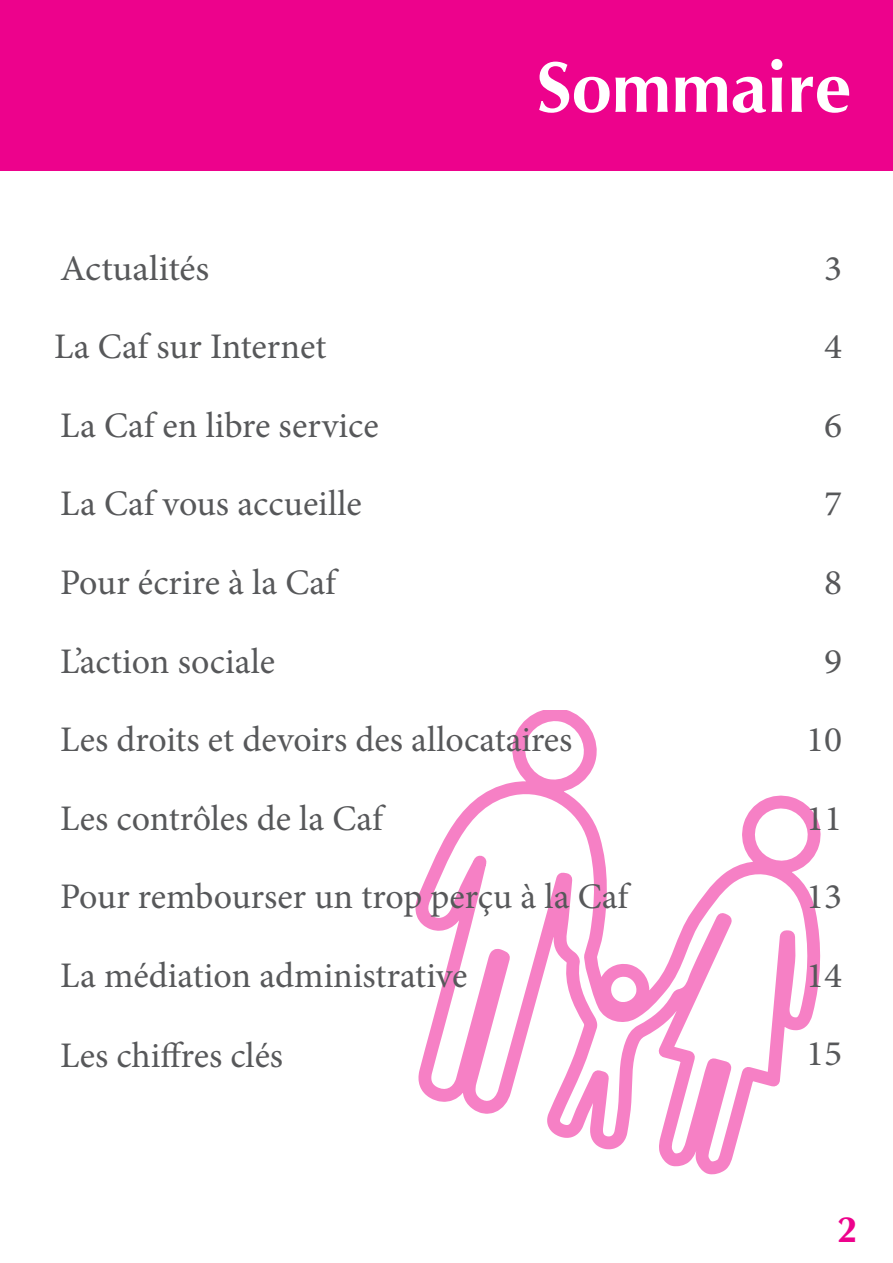
<style>
.page{position:relative;width:893px;height:1263px;background:#fff}
.page>*{position:absolute;margin:0;border:0;box-sizing:border-box;transform-origin:0 0}
.t1{font:700 72px "CG Omega";color:#fff}
.t2{font:36px "Minion Pro";color:#57585a}
.t3{font:36px "Minion Pro";color:#57585a;scale:1.04 1}
.t4{font:700 36px "CG Omega";color:#ed028c;scale:1.04 1}
</style>
<div class="page">
<div style="left:0;top:0;width:893px;height:170px;background:#ed028c"></div>
<svg style="left:415px;top:711px;width:406px;height:464px"></svg>
<h1 class="t1" style="left:536px;top:42px;width:316px">Sommaire</h1>
<p class="t3" style="left:60px;top:244px;width:145px">Actualités</p>
<p class="t3" style="left:824px;top:244px;width:19px">3</p>
<p class="t2" style="left:54px;top:323px;width:274px">La Caf sur Internet</p>
<p class="t3" style="left:824px;top:323px;width:19px">4</p>
<p class="t2" style="left:60px;top:401px;width:320px">La Caf en libre service</p>
<p class="t3" style="left:824px;top:401px;width:19px">6</p>
<p class="t2" style="left:60px;top:480px;width:303px">La Caf vous accueille</p>
<p class="t3" style="left:824px;top:480px;width:19px">7</p>
<p class="t2" style="left:60px;top:558px;width:277px">Pour écrire à la Caf</p>
<p class="t3" style="left:824px;top:558px;width:19px">8</p>
<p class="t2" style="left:60px;top:637px;width:217px">L’action sociale</p>
<p class="t3" style="left:824px;top:637px;width:19px">9</p>
<p class="t2" style="left:60px;top:715px;width:514px">Les droits et devoirs des allocataires</p>
<p class="t3" style="left:806px;top:715px;width:36px">10</p>
<p class="t2" style="left:60px;top:794px;width:324px">Les contrôles de la Caf</p>
<p class="t3" style="left:806px;top:794px;width:36px">11</p>
<p class="t2" style="left:60px;top:872px;width:569px">Pour rembourser un trop perçu à la Caf</p>
<p class="t3" style="left:806px;top:872px;width:36px">13</p>
<p class="t2" style="left:60px;top:951px;width:409px">La médiation administrative</p>
<p class="t3" style="left:806px;top:951px;width:36px">14</p>
<p class="t2" style="left:60px;top:1031px;width:225px">Les chiffres clés</p>
<p class="t3" style="left:806px;top:1029px;width:36px">15</p>
<p class="t4" style="left:837px;top:1207px;width:22px">2</p>
</div>
